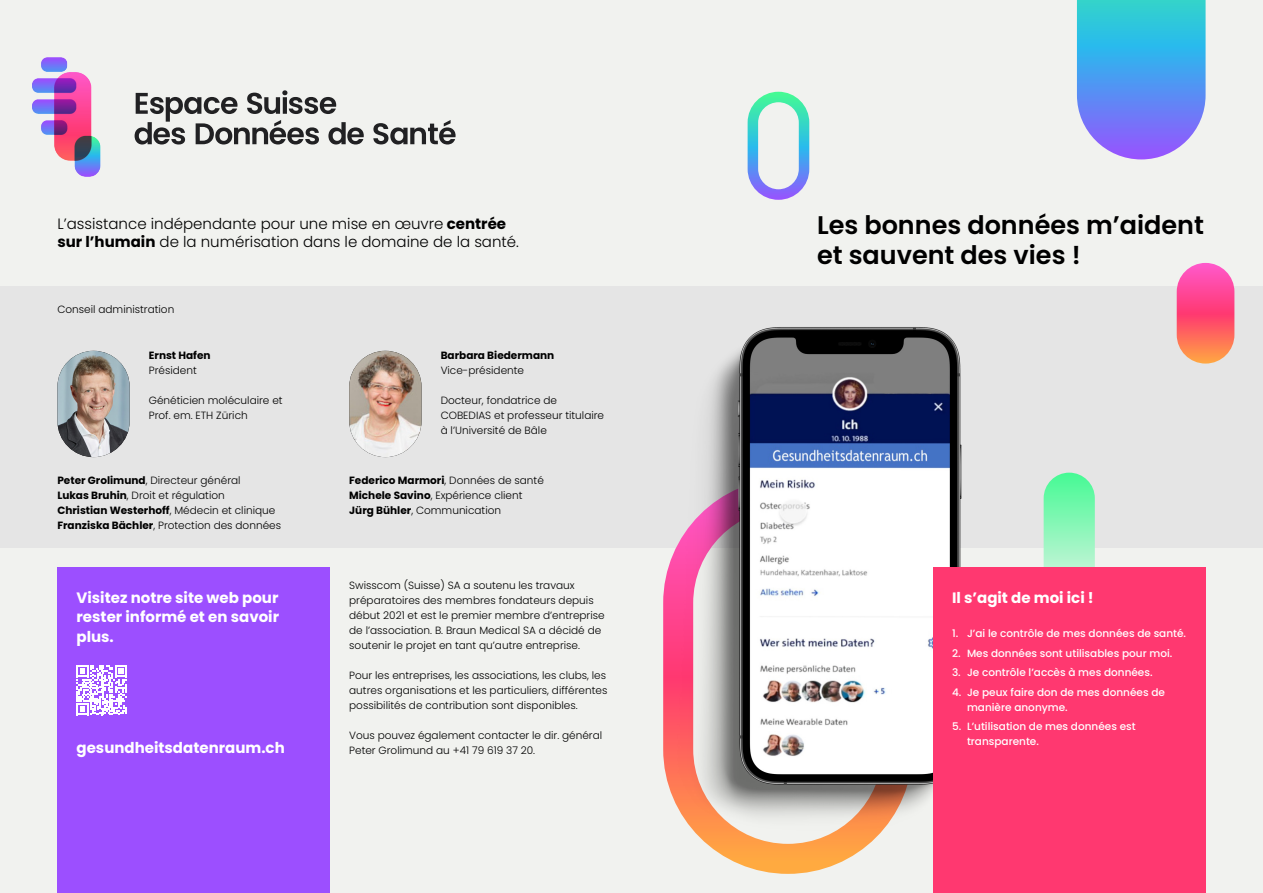
<style>
.page{position:relative;width:1263px;height:893px;background:#f1f2ef}
.page>*{position:absolute;margin:0;border:0;box-sizing:border-box;transform-origin:0 0}
.t1{font:600 25.5px/30px "Poppins";color:#000}
.t2{font:300 15px/18px "Poppins";color:#000}
.t3{font:700 15px/19.5px "Poppins";color:#fff;text-align:justify}
.t4{font:300 10.5px/15px "Poppins";color:#000}
.t5{font:500 10.5px/15px "Poppins";color:#fff}
.t6{font:700 10.5px "Poppins";color:#000}
.s1{font-weight:700}
</style>
<div class="page">
<div style="left:0;top:286px;width:1263px;height:262px;background:#e5e5e5"></div>
<svg style="left:1177px;top:263px;width:57px;height:101px"></svg>
<svg style="left:1077px;top:0;width:128px;height:159px"></svg>
<img style="left:57px;top:351px;width:73px;height:106px;border-radius:36px">
<svg style="left:135px;top:90px;width:229px;height:55px"></svg>
<svg style="left:373px;top:120px;width:83px;height:25px"></svg>
<div style="left:748px;top:92px;width:61px;height:108px;border:10px solid #fff;border-radius:26px"></div>
<img style="left:349px;top:351px;width:72px;height:106px;border-radius:36px">
<div style="left:663px;top:478px;width:250px;height:396px;border:30px solid #fff;border-radius:110px"></div>
<img style="left:677px;top:327px;width:317px;height:509px">
<div style="left:57px;top:568px;width:273px;height:325px;background:#9c4fff"></div>
<svg style="left:77px;top:665px;width:50px;height:50px"></svg>
<svg style="left:1044px;top:473px;width:51px;height:136px"></svg>
<div style="left:933px;top:568px;width:272px;height:325px;background:#ff3870"></div>
<img style="left:32px;top:57px;width:69px;height:119px">
<p class="t2" style="left:57px;top:215px;width:463px">L’assistance indépendante pour une mise en œuvre <span class="s1">centrée sur l’humain</span> de la numérisation dans le domaine de la santé.</p>
<p class="t1" style="left:817px;top:210px;width:388px">Les bonnes données m’aident et sauvent des vies !</p>
<p class="t4" style="left:57px;top:302px;width:118px">Conseil administration</p>
<p class="t6" style="left:149px;top:349px;width:63px">Ernst Hafen</p>
<p class="t4" style="left:149px;top:363px;width:50px">Président</p>
<p class="t4" style="left:149px;top:393px;width:135px">Généticien moléculaire et</p>
<p class="t4" style="left:149px;top:408px;width:100px">Prof. em. ETH Zürich</p>
<p class="t4" style="left:57px;top:473px;width:185px"><span class="s1">Peter Grolimund</span>, Directeur général</p>
<p class="t4" style="left:57px;top:488px;width:169px"><span class="s1">Lukas Bruhin</span>, Droit et régulation</p>
<p class="t4" style="left:57px;top:503px;width:225px"><span class="s1">Christian Westerhoff</span>, Médecin et clinique<br><span class="s1">Franziska Bächler</span>, Protection des données</p>
<p class="t3" style="left:77px;top:588px;width:204px">Visitez notre site web pour rester informé et en savoir plus.</p>
<p class="t3" style="left:77px;top:738px;width:210px">gesundheitsdatenraum.ch</p>
<p class="t6" style="left:441px;top:349px;width:115px">Barbara Biedermann</p>
<p class="t4" style="left:441px;top:363px;width:85px">Vice-présidente</p>
<p class="t4" style="left:441px;top:393px;width:165px">Docteur, fondatrice de<br>COBEDIAS et professeur titulaire à l’Université de Bâle</p>
<p class="t4" style="left:349px;top:473px;width:196px"><span class="s1">Federico Marmori</span>, Données de santé<br><span class="s1">Michele Savino</span>, Expérience client<br><span class="s1">Jürg Bühler</span>, Communication</p>
<p class="t4" style="left:349px;top:578px;width:257px">Swisscom (Suisse) SA a soutenu les travaux préparatoires des membres fondateurs depuis début 2021 et est le premier membre d’entreprise de l’association. B. Braun Medical SA a décidé de soutenir le projet en tant qu’autre entreprise.</p>
<p class="t4" style="left:349px;top:668px;width:260px;text-align:justify">Pour les entreprises, les associations, les clubs, les autres organisations et les particuliers, différentes possibilités de contribution sont disponibles.</p>
<p class="t4" style="left:349px;top:728px;width:254px">Vous pouvez également contacter le dir. général<br>Peter Grolimund au +41 79 619 37 20.</p>
<p class="t3" style="left:952px;top:588px;width:143px">Il s’agit de moi ici !</p>
<p class="t5" style="left:952px;top:626px;width:236px">1. J’ai le contrôle de mes données de santé.</p>
<p class="t5" style="left:952px;top:645px;width:222px">2. Mes données sont utilisables pour moi.</p>
<p class="t5" style="left:952px;top:665px;width:202px">3. Je contrôle l’accès à mes données.</p>
<p class="t5" style="left:967px;top:684px;width:199px;text-indent:-15px">4. Je peux faire don de mes données de manière anonyme.</p>
<p class="t5" style="left:967px;top:719px;width:170px;text-indent:-15px">5. L’utilisation de mes données est transparente.</p>
</div>
